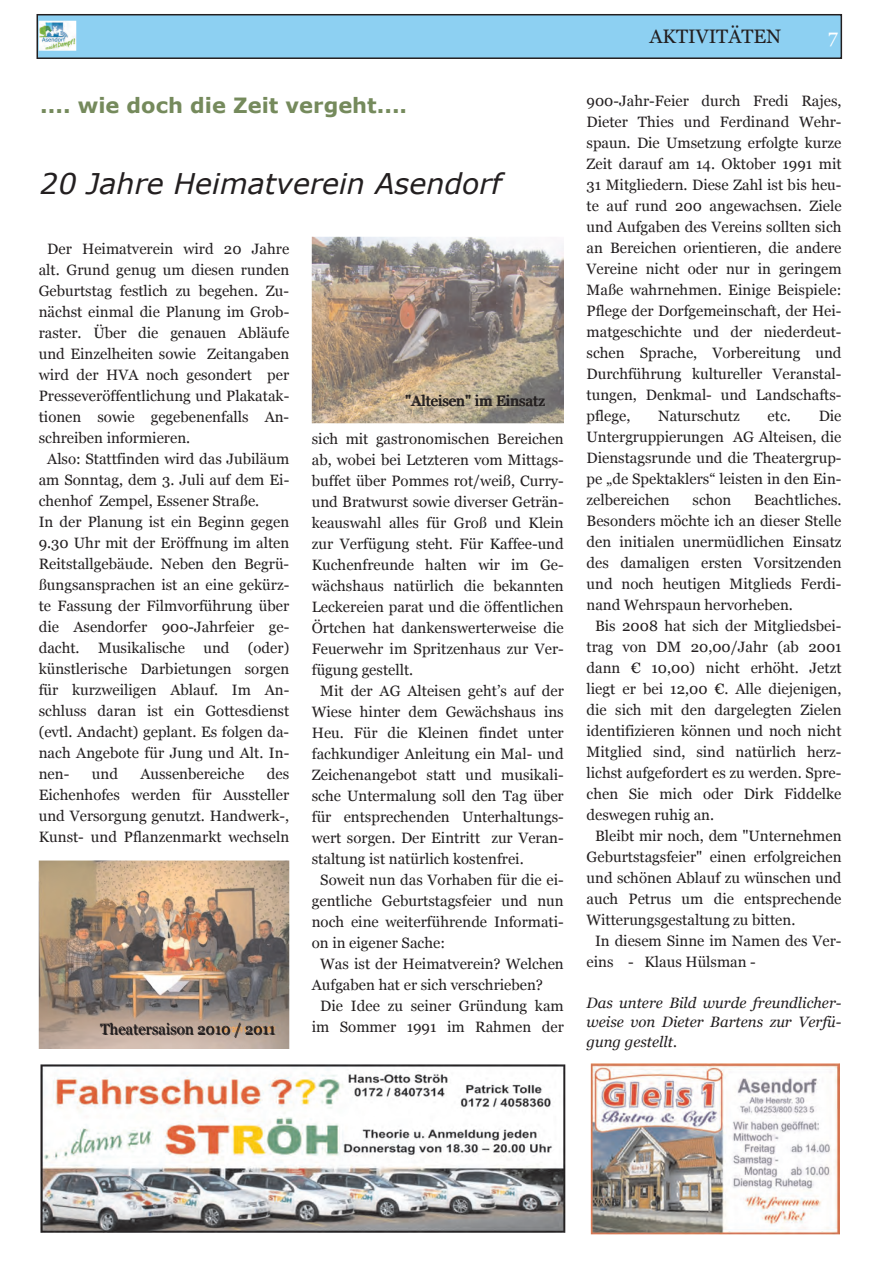
<style>
.page{position:relative;width:893px;height:1263px;background:#fff}
.page>*{position:absolute;margin:0;border:0;box-sizing:border-box;transform-origin:0 0}
.t1{font:italic 28.5px "Verdana";color:#231f20}
.t2{font:700 21px "Verdana";color:#758a5c}
.t3{font:19.5px "Georgia";color:#231f20}
.t4{font:19.5px "Georgia";color:#fff}
.t5{font:15px/21px "Georgia";color:#231f20;text-align:justify}
.t6{font:italic 15px/19.5px "Georgia";color:#231f20;text-align:justify}
</style>
<div class="page">
<div style="left:37px;top:15px;width:804px;height:43px;background:#8dd0f2"></div>
<div style="left:37px;top:14px;width:805px;height:45px;border:2px solid #231f20"></div>
<img style="left:39px;top:21px;width:37px;height:29px">
<img style="left:40px;top:1064px;width:525px;height:169px">
<img style="left:591px;top:1063px;width:248px;height:171px">
<img style="left:312px;top:237px;width:251px;height:186px">
<img style="left:39px;top:860px;width:250px;height:188px">
<h2 class="t2" style="left:40px;top:91px;width:368px">.... wie doch die Zeit vergeht....</h2>
<h1 class="t1" style="left:40px;top:164px;width:463px">20 Jahre Heimatverein Asendorf</h1>
<p class="t5" style="left:47px;top:239px;width:243px">Der Heimatverein wird 20 Jahre</p>
<p class="t5" style="left:39px;top:260px;width:252px">alt. Grund genug um diesen runden</p>
<p class="t5" style="left:39px;top:281px;width:252px">Geburtstag festlich zu begehen. Zu-</p>
<p class="t5" style="left:39px;top:302px;width:252px">nächst einmal die Planung im Grob-</p>
<p class="t5" style="left:39px;top:323px;width:252px">raster. Über die genauen Abläufe</p>
<p class="t5" style="left:39px;top:344px;width:252px">und Einzelheiten sowie Zeitangaben</p>
<p class="t5" style="left:39px;top:365px;width:252px">wird der HVA noch gesondert per</p>
<p class="t5" style="left:39px;top:386px;width:252px">Presseveröffentlichung und Plakatak-</p>
<p class="t5" style="left:39px;top:407px;width:252px">tionen sowie gegebenenfalls An-</p>
<p class="t5" style="left:39px;top:428px;width:153px">schreiben informieren.</p>
<p class="t5" style="left:47px;top:449px;width:243px">Also: Stattfinden wird das Jubiläum</p>
<p class="t5" style="left:39px;top:470px;width:252px">am Sonntag, dem 3. Juli auf dem Ei-</p>
<p class="t5" style="left:39px;top:491px;width:222px">chenhof Zempel, Essener Straße.</p>
<p class="t5" style="left:39px;top:512px;width:252px">In der Planung ist ein Beginn gegen</p>
<p class="t5" style="left:39px;top:533px;width:252px">9.30 Uhr mit der Eröffnung im alten</p>
<p class="t5" style="left:39px;top:554px;width:252px">Reitstallgebäude. Neben den Begrü-</p>
<p class="t5" style="left:39px;top:575px;width:252px">ßungsansprachen ist an eine gekürz-</p>
<p class="t5" style="left:39px;top:596px;width:252px">te Fassung der Filmvorführung über</p>
<p class="t5" style="left:39px;top:617px;width:252px">die Asendorfer 900-Jahrfeier ge-</p>
<p class="t5" style="left:39px;top:638px;width:252px">dacht. Musikalische und (oder)</p>
<p class="t5" style="left:39px;top:659px;width:252px">künstlerische Darbietungen sorgen</p>
<p class="t5" style="left:39px;top:680px;width:252px">für kurzweiligen Ablauf. Im An-</p>
<p class="t5" style="left:39px;top:701px;width:252px">schluss daran ist ein Gottesdienst</p>
<p class="t5" style="left:39px;top:722px;width:252px">(evtl. Andacht) geplant. Es folgen da-</p>
<p class="t5" style="left:39px;top:743px;width:252px">nach Angebote für Jung und Alt. In-</p>
<p class="t5" style="left:39px;top:764px;width:32px">nen-</p>
<p class="t5" style="left:92px;top:764px;width:28px">und</p>
<p class="t5" style="left:140px;top:764px;width:105px">Aussenbereiche</p>
<p class="t5" style="left:39px;top:764px;width:252px;text-indent:228px">des Eichenhofes werden für Aussteller und Versorgung genutzt. Handwerk-, Kunst- und Pflanzenmarkt wechseln</p>
<p class="t5" style="left:101px;top:1019px;width:176px">Theatersaison 2010 / 2011</p>
<p class="t5" style="left:406px;top:391px;width:141px">"Alteisen" im Einsatz</p>
<p class="t5" style="left:312px;top:428px;width:253px">sich mit gastronomischen Bereichen</p>
<p class="t5" style="left:312px;top:449px;width:253px">ab, wobei bei Letzteren vom Mittags-</p>
<p class="t5" style="left:312px;top:470px;width:254px">buffet über Pommes rot/weiß, Curry-</p>
<p class="t5" style="left:312px;top:491px;width:253px">und Bratwurst sowie diverser Geträn-</p>
<p class="t5" style="left:312px;top:512px;width:253px">keauswahl alles für Groß und Klein</p>
<p class="t5" style="left:312px;top:533px;width:253px">zur Verfügung steht. Für Kaffee-und</p>
<p class="t5" style="left:312px;top:554px;width:253px">Kuchenfreunde halten wir im Ge-</p>
<p class="t5" style="left:312px;top:575px;width:253px">wächshaus natürlich die bekannten</p>
<p class="t5" style="left:312px;top:596px;width:253px">Leckereien parat und die öffentlichen</p>
<p class="t5" style="left:312px;top:617px;width:253px">Örtchen hat dankenswerterweise die</p>
<p class="t5" style="left:312px;top:638px;width:253px">Feuerwehr im Spritzenhaus zur Ver-</p>
<p class="t5" style="left:312px;top:659px;width:103px">fügung gestellt.</p>
<p class="t5" style="left:320px;top:680px;width:245px">Mit der AG Alteisen geht’s auf der</p>
<p class="t5" style="left:312px;top:701px;width:253px">Wiese hinter dem Gewächshaus ins</p>
<p class="t5" style="left:312px;top:722px;width:253px">Heu. Für die Kleinen findet unter</p>
<p class="t5" style="left:312px;top:743px;width:253px">fachkundiger Anleitung ein Mal- und</p>
<p class="t5" style="left:312px;top:764px;width:253px">Zeichenangebot statt und musikali-</p>
<p class="t5" style="left:312px;top:785px;width:253px">sche Untermalung soll den Tag über</p>
<p class="t5" style="left:312px;top:806px;width:253px">für entsprechenden Unterhaltungs-</p>
<p class="t5" style="left:312px;top:827px;width:253px">wert sorgen. Der Eintritt zur Veran-</p>
<p class="t5" style="left:312px;top:848px;width:213px">staltung ist natürlich kostenfrei.</p>
<p class="t5" style="left:320px;top:869px;width:245px">Soweit nun das Vorhaben für die ei-</p>
<p class="t5" style="left:312px;top:890px;width:253px">gentliche Geburtstagsfeier und nun</p>
<p class="t5" style="left:312px;top:911px;width:253px">noch eine weiterführende Informati-</p>
<p class="t5" style="left:312px;top:932px;width:135px">on in eigener Sache:</p>
<p class="t5" style="left:320px;top:953px;width:245px">Was ist der Heimatverein? Welchen</p>
<p class="t5" style="left:312px;top:974px;width:233px">Aufgaben hat er sich verschrieben?</p>
<p class="t5" style="left:320px;top:995px;width:245px">Die Idee zu seiner Gründung kam</p>
<p class="t5" style="left:312px;top:1016px;width:254px">im Sommer 1991 im Rahmen der</p>
<h3 class="t3" style="left:649px;top:24px;width:133px">AKTIVITÄTEN</h3>
<h3 class="t4" style="left:828px;top:24px;width:11px">7</h3>
<p class="t5" style="left:587px;top:91px;width:257px">900-Jahr-Feier durch Fredi Rajes, Dieter Thies und Ferdinand Wehr&shy;spaun. Die Umsetzung erfolgte kurze Zeit darauf am 14. Oktober 1991 mit 31 Mitgliedern. Diese Zahl ist bis heu&shy;te auf rund 200 angewachsen. Ziele und Aufgaben des Vereins sollten sich an Bereichen orientieren, die andere Vereine nicht oder nur in geringem Maße wahrnehmen. Einige Beispiele:<br>Pflege der Dorfgemeinschaft, der Hei&shy;matgeschichte und der niederdeut&shy;schen Sprache, Vorbereitung und Durchführung kultureller Veranstal&shy;tungen, Denkmal- und Landschafts&shy;pflege,</p>
<p class="t5" style="left:658px;top:406px;width:83px">Naturschutz</p>
<p class="t5" style="left:768px;top:406px;width:25px">etc.</p>
<p class="t5" style="left:587px;top:406px;width:256px;text-indent:232px">Die Untergruppierungen AG Alteisen, die Dienstagsrunde und die Theatergrup&shy;pe „de Spektaklers“ leisten in den Ein&shy;zelbereichen</p>
<p class="t5" style="left:692px;top:490px;width:40px">schon</p>
<p class="t5" style="left:754px;top:490px;width:89px">Beachtliches.</p>
<p class="t5" style="left:587px;top:511px;width:256px">Besonders möchte ich an dieser Stelle</p>
<p class="t5" style="left:587px;top:532px;width:256px">den initialen unermüdlichen Einsatz</p>
<p class="t5" style="left:587px;top:553px;width:256px">des damaligen ersten Vorsitzenden</p>
<p class="t5" style="left:587px;top:574px;width:256px">und noch heutigen Mitglieds Ferdi-</p>
<p class="t5" style="left:587px;top:595px;width:208px">nand Wehrspaun hervorheben.</p>
<p class="t5" style="left:595px;top:616px;width:248px">Bis 2008 hat sich der Mitgliedsbei-</p>
<p class="t5" style="left:587px;top:637px;width:257px">trag von DM 20,00/Jahr (ab 2001</p>
<p class="t5" style="left:587px;top:658px;width:256px">dann € 10,00) nicht erhöht. Jetzt</p>
<p class="t5" style="left:587px;top:679px;width:256px">liegt er bei 12,00 €. Alle diejenigen,</p>
<p class="t5" style="left:587px;top:700px;width:256px">die sich mit den dargelegten Zielen</p>
<p class="t5" style="left:587px;top:721px;width:256px">identifizieren können und noch nicht</p>
<p class="t5" style="left:587px;top:742px;width:256px">Mitglied sind, sind natürlich herz-</p>
<p class="t5" style="left:587px;top:763px;width:256px">lichst aufgefordert es zu werden. Spre-</p>
<p class="t5" style="left:587px;top:784px;width:256px">chen Sie mich oder Dirk Fiddelke</p>
<p class="t5" style="left:587px;top:805px;width:129px">deswegen ruhig an.</p>
<p class="t5" style="left:595px;top:826px;width:248px">Bleibt mir noch, dem "Unternehmen</p>
<p class="t5" style="left:587px;top:847px;width:256px">Geburtstagsfeier" einen erfolgreichen</p>
<p class="t5" style="left:587px;top:868px;width:256px">und schönen Ablauf zu wünschen und</p>
<p class="t5" style="left:587px;top:889px;width:256px">auch Petrus um die entsprechende</p>
<p class="t5" style="left:587px;top:910px;width:210px">Witterungsgestaltung zu bitten.</p>
<p class="t5" style="left:595px;top:931px;width:248px">In diesem Sinne im Namen des Ver-</p>
<p class="t5" style="left:587px;top:952px;width:171px">eins - Klaus Hülsman -</p>
<p class="t6" style="left:587px;top:993px;width:256px">Das untere Bild wurde freundlicher&shy;weise von Dieter Bartens zur Verfü&shy;gung gestellt.</p>
</div>
